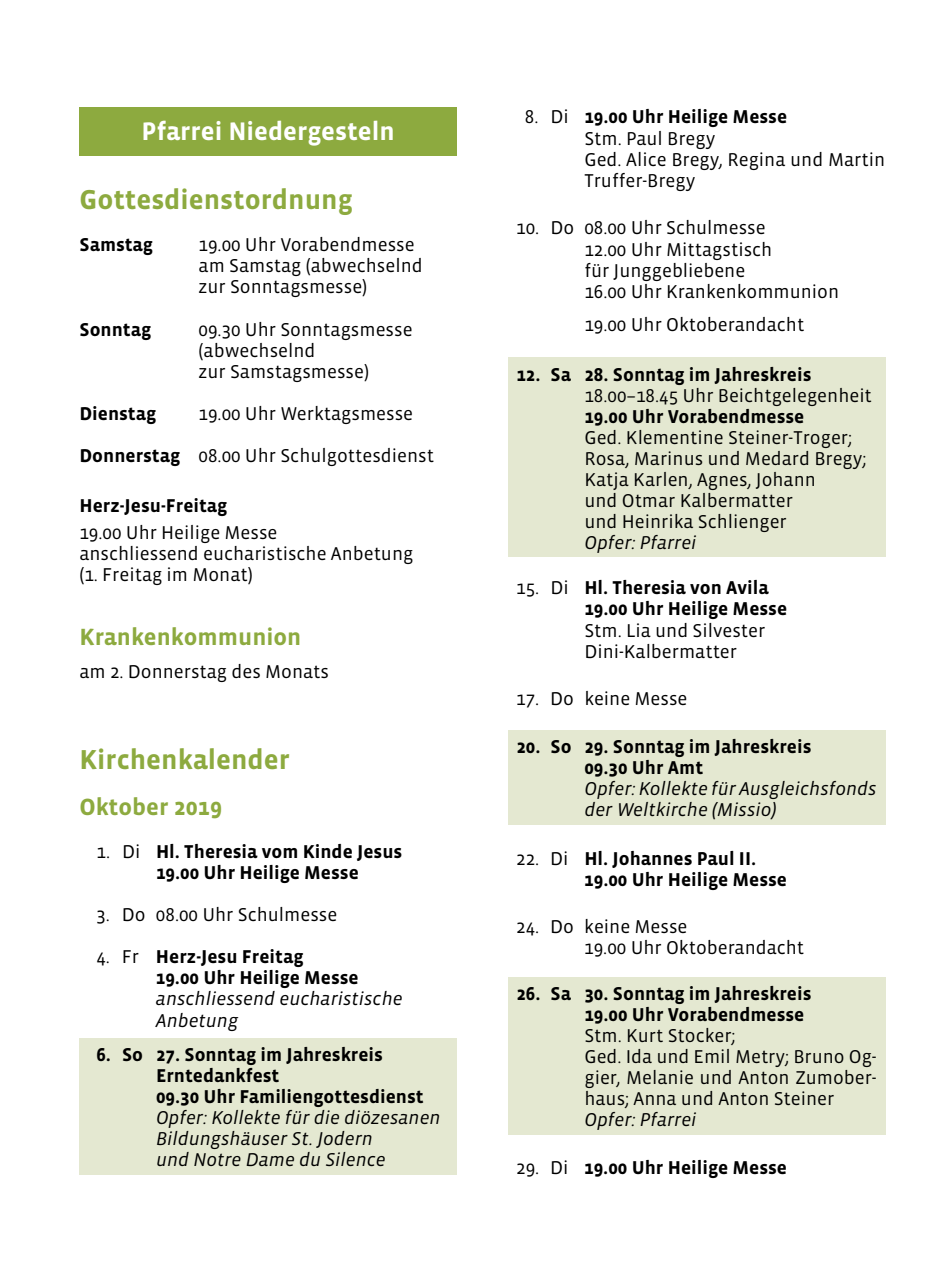
<style>
.page{position:relative;width:942px;height:1276px;background:#fff}
.page>*{position:absolute;margin:0;border:0;box-sizing:border-box;transform-origin:0 0}
.t1{font:700 28px "Vista Sans";color:#8daa3f}
.t2{font:700 26px "Vista Sans";color:#fff}
.t3{font:700 24px "Vista Sans";color:#8daa3f}
.t4{font:19px/21.4px "Vista Sans";color:#000}
.t5{font:700 19px/21px "Vista Sans";color:#000}
.t6{font:italic 19px/21px "Vista Sans";color:#000}
.s1{font-weight:700}
.s2{font-weight:400}
</style>
<div class="page">
<div style="left:79px;top:108px;width:377px;height:48px;background:#8daa3f"></div>
<div style="left:507px;top:977px;width:377px;height:158px;background:#e4e8d1"></div>
<div style="left:507px;top:357px;width:377px;height:200px;background:#e4e8d1"></div>
<div style="left:507px;top:729px;width:377px;height:95px;background:#e4e8d1"></div>
<div style="left:79px;top:1037px;width:377px;height:137px;background:#e4e8d1"></div>
<h2 class="t2" style="left:141px;top:118px;width:255px">Pfarrei Niedergesteln</h2>
<h1 class="t1" style="left:79px;top:185px;width:274px">Gottesdienstordnung</h1>
<p class="t5" style="left:79px;top:235px;width:75px">Samstag</p>
<p class="t4" style="left:198px;top:235px;width:225px">19.00 Uhr Vorabendmesse am Samstag (abwechselnd zur Sonntagsmesse)</p>
<p class="t5" style="left:79px;top:319px;width:73px">Sonntag</p>
<p class="t4" style="left:198px;top:319px;width:215px">09.30 Uhr Sonntagsmesse (abwechselnd<br>zur Samstagsmesse)</p>
<p class="t5" style="left:79px;top:404px;width:78px">Dienstag</p>
<p class="t4" style="left:198px;top:403px;width:216px">19.00 Uhr Werktagsmesse</p>
<p class="t4" style="left:79px;top:446px;width:356px"><span class="s1">Donnerstag</span> 08.00 Uhr Schulgottesdienst</p>
<p class="t5" style="left:79px;top:495px;width:149px">Herz-Jesu-Freitag</p>
<p class="t4" style="left:79px;top:522px;width:335px">19.00 Uhr Heilige Messe<br>anschliessend eucharistische Anbetung (1. Freitag im Monat)</p>
<p class="t3" style="left:79px;top:625px;width:223px">Krankenkommunion</p>
<p class="t4" style="left:79px;top:661px;width:251px">am 2. Donnerstag des Monats</p>
<h1 class="t1" style="left:79px;top:745px;width:212px">Kirchenkalender</h1>
<p class="t3" style="left:79px;top:795px;width:144px">Oktober 2019</p>
<p class="t5" style="left:156px;top:841px;width:248px;text-indent:-59px"><span class="s2">1. Di</span> Hl. Theresia vom Kinde Jesus<br>19.00 Uhr Heilige Messe</p>
<p class="t4" style="left:96px;top:904px;width:242px">3. Do 08.00 Uhr Schulmesse</p>
<p class="t5" style="left:156px;top:946px;width:204px;text-indent:-59px"><span class="s2">4. Fr</span> Herz-Jesu Freitag<br>19.00 Uhr Heilige Messe</p>
<p class="t6" style="left:156px;top:989px;width:248px">anschliessend eucharistische<br>Anbetung</p>
<p class="t5" style="left:156px;top:1044px;width:269px;text-indent:-59px">6. So 27. Sonntag im Jahreskreis<br>Erntedankfest<br>09.30 Uhr Familiengottesdienst</p>
<p class="t6" style="left:156px;top:1107px;width:286px">Opfer: Kollekte für die diözesanen<br>Bildungshäuser St. Jodern<br>und Notre Dame du Silence</p>
<p class="t4" style="left:584px;top:106px;width:302px;text-indent:-59px">8. Di <span class="s1">19.00 Uhr Heilige Messe<br></span>Stm. Paul Bregy<br>Ged. Alice Bregy, Regina und Martin<br>Truffer-Bregy</p>
<p class="t4" style="left:584px;top:217px;width:256px;text-indent:-68px">10. Do 08.00 Uhr Schulmesse<br>12.00 Uhr Mittagstisch<br>für Junggebliebene<br>16.00 Uhr Krankenkommunion</p>
<p class="t4" style="left:584px;top:314px;width:221px">19.00 Uhr Oktoberandacht</p>
<p class="t5" style="left:516px;top:364px;width:296px">12. Sa 28. Sonntag im Jahreskreis</p>
<p class="t4" style="left:584px;top:385px;width:289px">18.00–18.45 Uhr Beichtgelegenheit</p>
<p class="t5" style="left:584px;top:406px;width:221px">19.00 Uhr Vorabendmesse</p>
<p class="t4" style="left:584px;top:427px;width:283px">Ged. Klementine Steiner-Troger;<br>Rosa, Marinus und Medard Bregy;<br>Katja Karlen, Agnes, Johann<br>und Otmar Kalbermatter<br>und Heinrika Schlienger</p>
<p class="t6" style="left:584px;top:532px;width:114px">Opfer: Pfarrei</p>
<p class="t5" style="left:584px;top:577px;width:204px;text-indent:-68px"><span class="s2">15. Di</span> Hl. Theresia von Avila<br>19.00 Uhr Heilige Messe</p>
<p class="t4" style="left:584px;top:620px;width:182px">Stm. Lia und Silvester<br>Dini-Kalbermatter</p>
<p class="t4" style="left:516px;top:688px;width:173px">17. Do keine Messe</p>
<p class="t5" style="left:584px;top:736px;width:228px;text-indent:-68px">20. So 29. Sonntag im Jahreskreis<br>09.30 Uhr Amt</p>
<p class="t6" style="left:584px;top:778px;width:293px">Opfer: Kollekte für Ausgleichsfonds der Weltkirche (Missio)</p>
<p class="t5" style="left:584px;top:848px;width:204px;text-indent:-68px"><span class="s2">22. Di</span> Hl. Johannes Paul II.<br>19.00 Uhr Heilige Messe</p>
<p class="t4" style="left:584px;top:916px;width:221px;text-indent:-68px">24. Do keine Messe<br>19.00 Uhr Oktoberandacht</p>
<p class="t5" style="left:584px;top:984px;width:228px;text-indent:-68px">26. Sa 30. Sonntag im Jahreskreis<br>19.00 Uhr Vorabendmesse</p>
<p class="t4" style="left:584px;top:1026px;width:293px">Stm. Kurt Stocker;<br>Ged. Ida und Emil Metry; Bruno Og&shy;gier, Melanie und Anton Zumober&shy;haus; Anna und Anton Steiner</p>
<p class="t6" style="left:584px;top:1110px;width:114px">Opfer: Pfarrei</p>
<p class="t5" style="left:516px;top:1158px;width:272px"><span class="s2">29. Di</span> 19.00 Uhr Heilige Messe</p>
</div>
